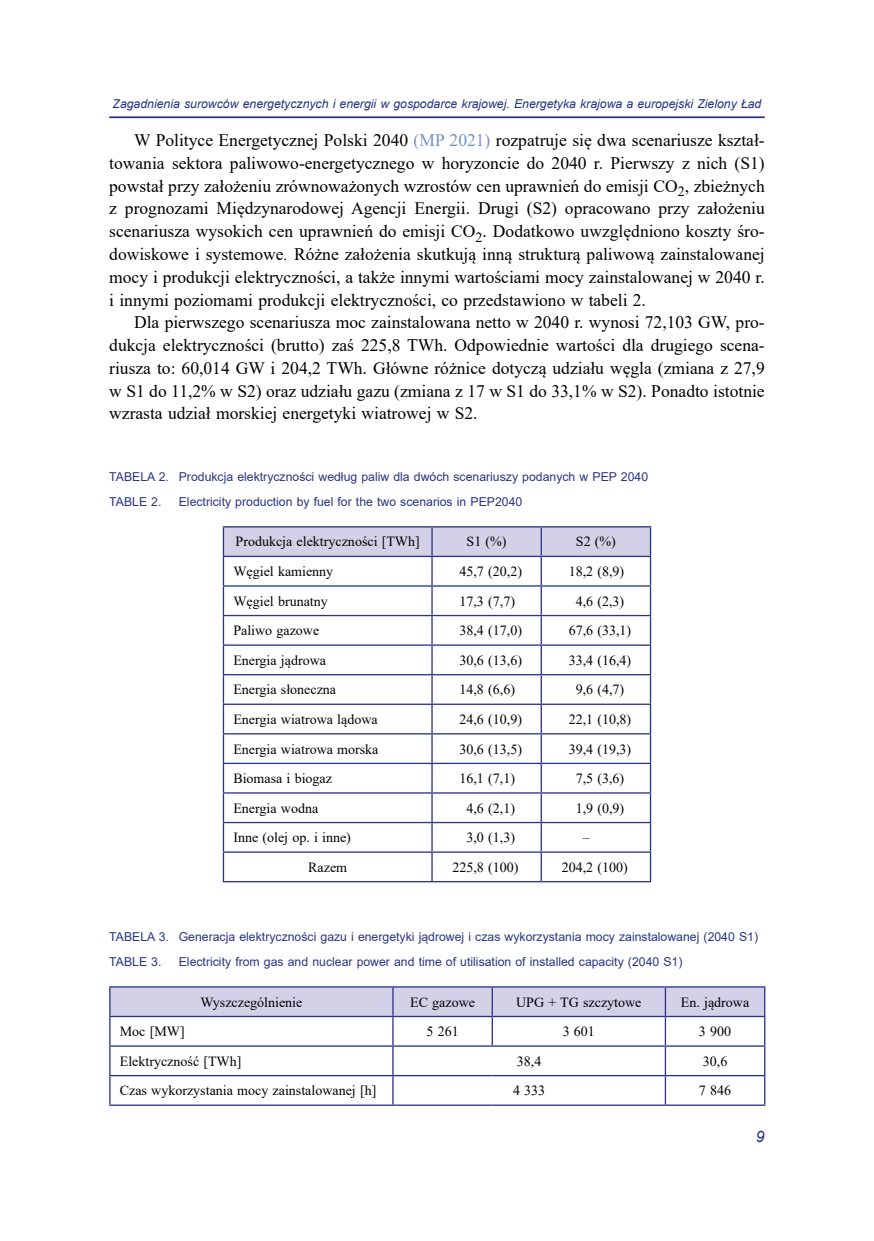
<style>
.page{position:relative;width:874px;height:1241px;background:#fff}
.page>*{position:absolute;margin:0;border:0;box-sizing:border-box;transform-origin:0 0}
.t1{font:17.5px/22.8px "Times New Roman";color:#000;text-align:justify}
.t2{font:italic 15.75px "Arial";color:#283583}
.t3{font:14px "Times New Roman";color:#000}
.t4{font:12.25px/25.7px "Arial";color:#283583}
.t5{font:italic 12.25px "Arial";color:#283583}
.s1{color:#748fc9}
.s2{font-style:italic}
</style>
<div class="page">
<hr style="left:109px;top:116px;width:655px;height:2px;background:#283583">
<svg style="left:223px;top:526px;width:427px;height:354px"></svg>
<hr style="left:223px;top:880px;width:209px;height:2px;background:#283583">
<hr style="left:432px;top:880px;width:109px;height:2px;background:#283583">
<hr style="left:541px;top:880px;width:109px;height:2px;background:#283583">
<hr style="left:665px;top:1015px;width:100px;height:1px;background:#283583">
<hr style="left:665px;top:1045px;width:100px;height:1px;background:#283583">
<hr style="left:665px;top:1074px;width:100px;height:2px;background:#283583">
<hr style="left:665px;top:986px;width:100px;height:1px;background:#283583">
<hr style="left:763px;top:987px;width:2px;height:28px;background:#283583">
<hr style="left:763px;top:1016px;width:2px;height:29px;background:#283583">
<hr style="left:763px;top:1046px;width:2px;height:28px;background:#283583">
<svg style="left:109px;top:986px;width:655px;height:118px"></svg>
<hr style="left:763px;top:1076px;width:2px;height:28px;background:#283583">
<hr style="left:109px;top:1104px;width:284px;height:1px;background:#283583">
<hr style="left:393px;top:1104px;width:99px;height:1px;background:#283583">
<hr style="left:492px;top:1104px;width:173px;height:1px;background:#283583">
<hr style="left:665px;top:1104px;width:100px;height:1px;background:#283583">
<p class="t5" style="left:112px;top:96px;width:650px">Zagadnienia surowców energetycznych i energii w gospodarce krajowej. Energetyka krajowa a europejski Zielony Ład</p>
<p class="t1" style="left:109px;top:128px;width:656px;text-indent:25px">W Polityce Energetycznej Polski 2040 <span class="s1">(MP 2021)</span> rozpatruje się dwa scenariusze kształ&shy;towania sektora paliwowo-energetycznego w horyzoncie do 2040 r. Pierwszy z nich (S1) powstał przy założeniu zrównoważonych wzrostów cen uprawnień do emisji CO<sub>2</sub>, zbieżnych z prognozami Międzynarodowej Agencji Energii. Drugi (S2) opracowano przy założeniu scenariusza wysokich cen uprawnień do emisji CO<sub>2</sub>. Dodatkowo uwzględniono koszty śro&shy;dowiskowe i systemowe<span class="s2">.</span> Różne założenia skutkują inną strukturą paliwową zainstalowanej mocy i produkcji elektryczności, a także innymi wartościami mocy zainstalowanej w 2040 r. i innymi poziomami produkcji elektryczności, co przedstawiono w tabeli 2.</p>
<p class="t1" style="left:109px;top:310px;width:656px;text-indent:25px">Dla pierwszego scenariusza moc zainstalowana netto w 2040 r. wynosi 72,103 GW, pro&shy;dukcja elektryczności (brutto) zaś 225,8 TWh. Odpowiednie wartości dla drugiego scena&shy;riusza to: 60,014 GW i 204,2 TWh. Główne różnice dotyczą udziału węgla (zmiana z 27,9 w S1 do 11,2% w S2) oraz udziału gazu (zmiana z 17 w S1 do 33,1% w S2). Ponadto istotnie wzrasta udział morskiej energetyki wiatrowej w S2.</p>
<p class="t4" style="left:109px;top:463px;width:540px">Tabe la 2. Produkcja elektryczności według paliw dla dwóch scenariuszy podanych w PEP 2040<br>Table 2.</p>
<p class="t4" style="left:179px;top:489px;width:345px">Electricity production by fuel for the two scenarios in PEP2040</p>
<p class="t3" style="left:235px;top:532px;width:186px">Produkcja elektryczności [TWh]</p>
<p class="t3" style="left:466px;top:532px;width:41px">S1 (%)</p>
<p class="t3" style="left:575px;top:532px;width:41px">S2 (%)</p>
<p class="t3" style="left:233px;top:561px;width:101px">Węgiel kamienny</p>
<p class="t3" style="left:459px;top:561px;width:64px">45,7 (20,2)</p>
<p class="t3" style="left:568px;top:561px;width:57px">18,2 (8,9)</p>
<p class="t3" style="left:233px;top:591px;width:96px">Węgiel brunatny</p>
<p class="t3" style="left:459px;top:591px;width:57px">17,3 (7,7)</p>
<p class="t3" style="left:575px;top:591px;width:50px">4,6 (2,3)</p>
<p class="t3" style="left:233px;top:620px;width:87px">Paliwo gazowe</p>
<p class="t3" style="left:459px;top:620px;width:64px">38,4 (17,0)</p>
<p class="t3" style="left:568px;top:620px;width:64px">67,6 (33,1)</p>
<p class="t3" style="left:233px;top:650px;width:94px">Energia jądrowa</p>
<p class="t3" style="left:459px;top:650px;width:64px">30,6 (13,6)</p>
<p class="t3" style="left:568px;top:650px;width:64px">33,4 (16,4)</p>
<p class="t3" style="left:233px;top:679px;width:104px">Energia słoneczna</p>
<p class="t3" style="left:459px;top:679px;width:57px">14,8 (6,6)</p>
<p class="t3" style="left:575px;top:679px;width:50px">9,6 (4,7)</p>
<p class="t3" style="left:233px;top:709px;width:146px">Energia wiatrowa lądowa</p>
<p class="t3" style="left:459px;top:709px;width:64px">24,6 (10,9)</p>
<p class="t3" style="left:568px;top:709px;width:64px">22,1 (10,8)</p>
<p class="t3" style="left:233px;top:738px;width:146px">Energia wiatrowa morska</p>
<p class="t3" style="left:459px;top:738px;width:64px">30,6 (13,5)</p>
<p class="t3" style="left:568px;top:738px;width:64px">39,4 (19,3)</p>
<p class="t3" style="left:233px;top:768px;width:100px">Biomasa i biogaz</p>
<p class="t3" style="left:459px;top:768px;width:57px">16,1 (7,1)</p>
<p class="t3" style="left:575px;top:768px;width:50px">7,5 (3,6)</p>
<p class="t3" style="left:233px;top:798px;width:86px">Energia wodna</p>
<p class="t3" style="left:466px;top:798px;width:50px">4,6 (2,1)</p>
<p class="t3" style="left:575px;top:798px;width:50px">1,9 (0,9)</p>
<p class="t3" style="left:233px;top:827px;width:119px">Inne (olej op. i inne)</p>
<p class="t3" style="left:466px;top:827px;width:50px">3,0 (1,3)</p>
<p class="t3" style="left:582px;top:827px;width:8px">–</p>
<p class="t3" style="left:308px;top:857px;width:40px">Razem</p>
<p class="t3" style="left:452px;top:857px;width:68px">225,8 (100)</p>
<p class="t3" style="left:561px;top:857px;width:68px">204,2 (100)</p>
<p class="t4" style="left:109px;top:923px;width:650px">Tabe la 3. Generacja elektryczności gazu i energetyki jądrowej i czas wykorzystania mocy zainstalowanej (2040 S1)<br>Table 3.</p>
<p class="t4" style="left:179px;top:949px;width:505px">Electricity from gas and nuclear power and time of utilisation of installed capacity (2040 S1)</p>
<p class="t3" style="left:200px;top:991px;width:103px">Wyszczególnienie</p>
<p class="t3" style="left:410px;top:991px;width:66px">EC gazowe</p>
<p class="t3" style="left:516px;top:991px;width:127px">UPG + TG szczytowe</p>
<p class="t3" style="left:680px;top:991px;width:70px">En. jądrowa</p>
<p class="t3" style="left:120px;top:1021px;width:66px">Moc [MW]</p>
<p class="t3" style="left:426px;top:1021px;width:34px">5 261</p>
<p class="t3" style="left:562px;top:1021px;width:34px">3 601</p>
<p class="t3" style="left:698px;top:1021px;width:34px">3 900</p>
<p class="t3" style="left:120px;top:1050px;width:123px">Elektryczność [TWh]</p>
<p class="t3" style="left:516px;top:1050px;width:26px">38,4</p>
<p class="t3" style="left:702px;top:1050px;width:26px">30,6</p>
<p class="t3" style="left:120px;top:1080px;width:258px">Czas wykorzystania mocy zainstalowanej [h]</p>
<p class="t3" style="left:513px;top:1080px;width:34px">4 333</p>
<p class="t3" style="left:698px;top:1080px;width:34px">7 846</p>
<p class="t2" style="left:755px;top:1125px;width:10px">9</p>
</div>
